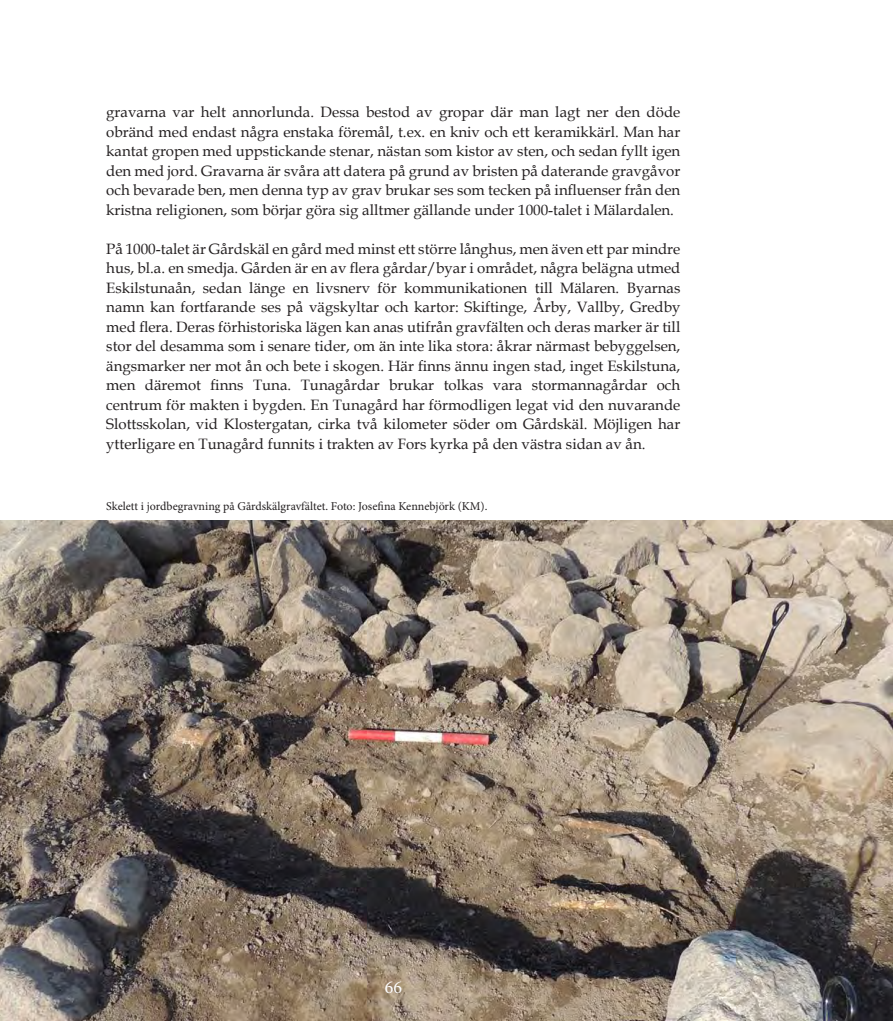
<style>
.page{position:relative;width:893px;height:1021px;background:#fff}
.page>*{position:absolute;margin:0;border:0;box-sizing:border-box;transform-origin:0 0}
.t1{font:18px "Minion Pro";color:#fff}
.t2{font:15px/19.5px "Book Antiqua";color:#231f20;text-align:justify}
.Bildtext{font:12px "Minion Pro";color:#231f20}
</style>
<div class="page">
<img style="left:0;top:520px;width:893px;height:500px">
<p class="t2" style="left:106px;top:102px;width:576px">gravarna var helt annorlunda. Dessa bestod av gropar där man lagt ner den döde obränd med endast några enstaka föremål, t.ex. en kniv och ett keramikkärl. Man har kantat gropen med uppstickande stenar, nästan som kistor av sten, och sedan fyllt igen den med jord. Gravarna är svåra att datera på grund av bristen på daterande gravgåvor och bevarade ben, men denna typ av grav brukar ses som tecken på influenser från den kristna religionen, som börjar göra sig alltmer gällande under 1000-talet i Mälardalen.</p>
<p class="t2" style="left:106px;top:239px;width:576px">På 1000-talet är Gårdskäl en gård med minst ett större långhus, men även ett par mindre hus, bl.a. en smedja. Gården är en av flera gårdar/byar i området, några belägna utmed Eskilstunaån, sedan länge en livsnerv för kommunikationen till Mälaren. Byarnas namn kan fortfarande ses på vägskyltar och kartor: Skiftinge, Årby, Vallby, Gredby med flera. Deras förhistoriska lägen kan anas utifrån gravfälten och deras marker är till stor del desamma som i senare tider, om än inte lika stora: åkrar närmast bebyggelsen, ängsmarker ner mot ån och bete i skogen. Här finns ännu ingen stad, inget Eskilstuna, men däremot finns Tuna. Tunagårdar brukar tolkas vara stormannagårdar och centrum för makten i bygden. En Tunagård har förmodligen legat vid den nuvarande Slottsskolan, vid Klostergatan, cirka två kilometer söder om Gårdskäl. Möjligen har ytterligare en Tunagård funnits i trakten av Fors kyrka på den västra sidan av ån.</p>
<p class="Bildtext" style="left:106px;top:498px;width:383px">Skelett i jordbegravning på Gårdskälgravfältet. Foto: Josefina Kennebjörk (KM).</p>
<p class="t1" style="left:385px;top:974px;width:19px">66</p>
</div>
